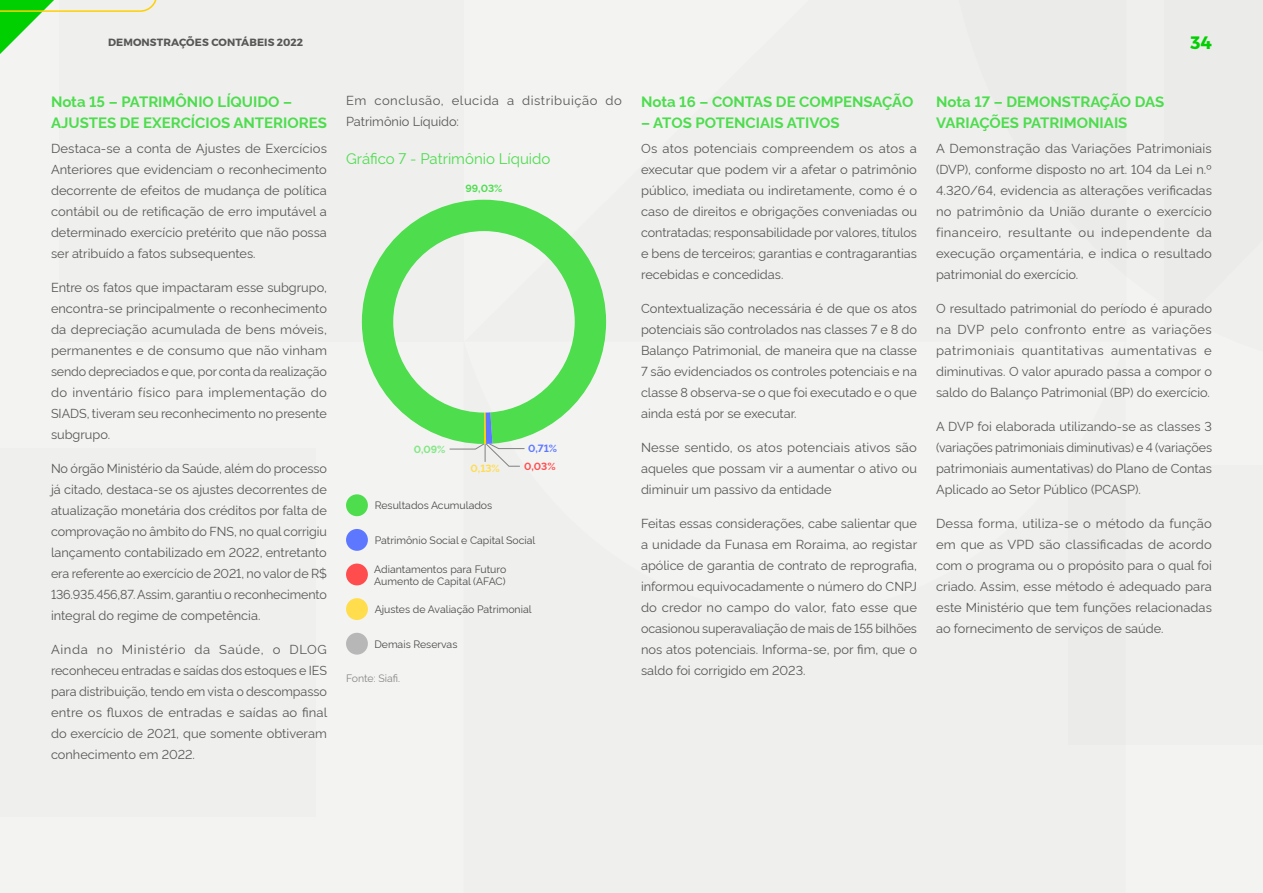
<style>
.page{position:relative;width:1263px;height:893px;background:#ececea}
.page>*{position:absolute;margin:0;border:0;box-sizing:border-box;transform-origin:0 0}
.t1{font:700 18px "Montserrat";color:#00cf00}
.t2{font:700 15px/21px "Rawline";color:#4ddd4d}
.t3{font:15px "Rawline";color:#4ddd4d}
.t4{font:12.75px/21px "Rawline";color:#575756;text-align:justify}
.t5{font:12.75px/21px "Rawline";letter-spacing:.04em;color:#575756}
.t6{font:10.5px/12px "Rawline";color:#4a4a49}
.t7{font:700 10.5px "Montserrat";letter-spacing:.01em;color:#575756}
.t8{font:10.5px "Rawline";letter-spacing:-.005em;color:#878787}
.t9{font:700 10.5px "Rawline";color:#4ddd4d}
.t10{font:700 10.5px "Rawline";color:#80e780}
.t11{font:700 10.5px "Rawline";color:#ff4d4d}
.t12{font:700 10.5px "Rawline";color:#5d78ff}
.t13{font:700 10.5px "Rawline";color:#ffdd4d}
</style>
<div class="page">
<svg style="left:0;top:0;width:157px;height:54px"></svg>
<div style="left:346px;top:494px;width:22px;height:22px;background:#4ddd4d;border-radius:50%"></div>
<div style="left:346px;top:529px;width:22px;height:22px;background:#5d78ff;border-radius:50%"></div>
<div style="left:346px;top:598px;width:22px;height:22px;background:#ffdd4d;border-radius:50%"></div>
<div style="left:346px;top:564px;width:22px;height:21px;background:#ff4d4d;border-radius:50%"></div>
<div style="left:346px;top:633px;width:22px;height:22px;background:#b7b7b7;border-radius:50%"></div>
<svg style="left:362px;top:200px;width:244px;height:239px"></svg>
<svg style="left:449px;top:412px;width:76px;height:55px"></svg>
<p class="t7" style="left:108px;top:36px;width:197px">DEMONSTRAÇÕES CONTÁBEIS 2022</p>
<h1 class="t1" style="left:1190px;top:31px;width:23px">34</h1>
<p class="t2" style="left:51px;top:89px;width:277px">Nota 15 – PATRIMÔNIO LÍQUIDO –<br>AJUSTES DE EXERCÍCIOS ANTERIORES</p>
<p class="t4" style="left:51px;top:137px;width:277px">Destaca-se a conta de Ajustes de Exercícios Anteriores que evidenciam o reconhecimento decorrente de efeitos de mudança de política contábil ou de retificação de erro imputável a determinado exercício pretérito que não possa ser atribuído a fatos subsequentes.</p>
<p class="t4" style="left:51px;top:276px;width:277px">Entre os fatos que impactaram esse subgrupo, encontra-se principalmente o reconhecimento da depreciação acumulada de bens móveis, permanentes e de consumo que não vinham sendo depreciados e que, por conta da realização do inventário físico para implementação do SIADS, tiveram seu reconhecimento no presente subgrupo.</p>
<p class="t4" style="left:51px;top:457px;width:277px">No órgão Ministério da Saúde, além do processo já citado, destaca-se os ajustes decorrentes de atualização monetária dos créditos por falta de comprovação no âmbito do FNS, no qual corrigiu lançamento contabilizado em 2022, entretanto era referente ao exercício de 2021, no valor de R$ 136.935.456,87. Assim, garantiu o reconhecimento integral do regime de competência.</p>
<p class="t4" style="left:51px;top:638px;width:278px">Ainda no Ministério da Saúde, o DLOG reconheceu entradas e saídas dos estoques e IES para distribuição, tendo em vista o descompasso entre os fluxos de entradas e saídas ao final do exercício de 2021, que somente obtiveram conhecimento em 2022.</p>
<p class="t5" style="left:346px;top:88px;width:277px">Em conclusão, elucida a distribuição do<br>Patrimônio Líquido:</p>
<p class="t3" style="left:346px;top:147px;width:206px">Gráfico 7 - Patrimônio Líquido</p>
<p class="t9" style="left:465px;top:180px;width:38px">99,03%</p>
<p class="t10" style="left:414px;top:441px;width:33px">0,09%</p>
<p class="t13" style="left:471px;top:460px;width:31px">0,13%</p>
<p class="t12" style="left:528px;top:440px;width:30px">0,71%</p>
<p class="t11" style="left:524px;top:458px;width:33px">0,03%</p>
<p class="t6" style="left:375px;top:499px;width:119px">Resultados Acumulados</p>
<p class="t6" style="left:375px;top:533px;width:162px">Patrimônio Social e Capital Social</p>
<p class="t6" style="left:374px;top:562px;width:133px">Adiantamentos para Futuro<br>Aumento de Capital (AFAC)</p>
<p class="t6" style="left:375px;top:602px;width:158px">Ajustes de Avaliação Patrimonial</p>
<p class="t6" style="left:374px;top:637px;width:85px">Demais Reservas</p>
<p class="t8" style="left:346px;top:670px;width:55px">Fonte: Siafi.</p>
<p class="t2" style="left:641px;top:89px;width:274px">Nota 16 – CONTAS DE COMPENSAÇÃO</p>
<p class="t2" style="left:641px;top:110px;width:200px">– ATOS POTENCIAIS ATIVOS</p>
<p class="t4" style="left:641px;top:137px;width:277px">Os atos potenciais compreendem os atos a executar que podem vir a afetar o patrimônio público, imediata ou indiretamente, como é o caso de direitos e obrigações conveniadas ou contratadas; responsabilidade por valores, títulos e bens de terceiros; garantias e contragarantias recebidas e concedidas.</p>
<p class="t4" style="left:641px;top:297px;width:277px">Contextualização necessária é de que os atos potenciais são controlados nas classes 7 e 8 do Balanço Patrimonial, de maneira que na classe 7 são evidenciados os controles potenciais e na classe 8 observa-se o que foi executado e o que ainda está por se executar.</p>
<p class="t4" style="left:641px;top:436px;width:277px">Nesse sentido, os atos potenciais ativos são aqueles que possam vir a aumentar o ativo ou diminuir um passivo da entidade</p>
<p class="t4" style="left:641px;top:512px;width:278px">Feitas essas considerações, cabe salientar que a unidade da Funasa em Roraima, ao registar apólice de garantia de contrato de reprografia, informou equivocadamente o número do CNPJ do credor no campo do valor, fato esse que ocasionou superavaliação de mais de 155 bilhões nos atos potenciais. Informa-se, por fim, que o saldo foi corrigido em 2023.</p>
<p class="t2" style="left:936px;top:89px;width:230px">Nota 17 – DEMONSTRAÇÃO DAS<br>VARIAÇÕES PATRIMONIAIS</p>
<p class="t4" style="left:936px;top:137px;width:277px">A Demonstração das Variações Patrimoniais (DVP), conforme disposto no art. 104 da Lei n.º 4.320/64, evidencia as alterações verificadas no patrimônio da União durante o exercício financeiro, resultante ou independente da execução orçamentária, e indica o resultado patrimonial do exercício.</p>
<p class="t4" style="left:936px;top:297px;width:277px">O resultado patrimonial do período é apurado na DVP pelo confronto entre as variações patrimoniais quantitativas aumentativas e diminutivas. O valor apurado passa a compor o saldo do Balanço Patrimonial (BP) do exercício.</p>
<p class="t4" style="left:936px;top:415px;width:277px">A DVP foi elaborada utilizando-se as classes 3 (variações patrimoniais diminutivas) e 4 (variações patrimoniais aumentativas) do Plano de Contas Aplicado ao Setor Público (PCASP).</p>
<p class="t4" style="left:936px;top:512px;width:277px">Dessa forma, utiliza-se o método da função em que as VPD são classificadas de acordo com o programa ou o propósito para o qual foi criado. Assim, esse método é adequado para este Ministério que tem funções relacionadas ao fornecimento de serviços de saúde.</p>
</div>
